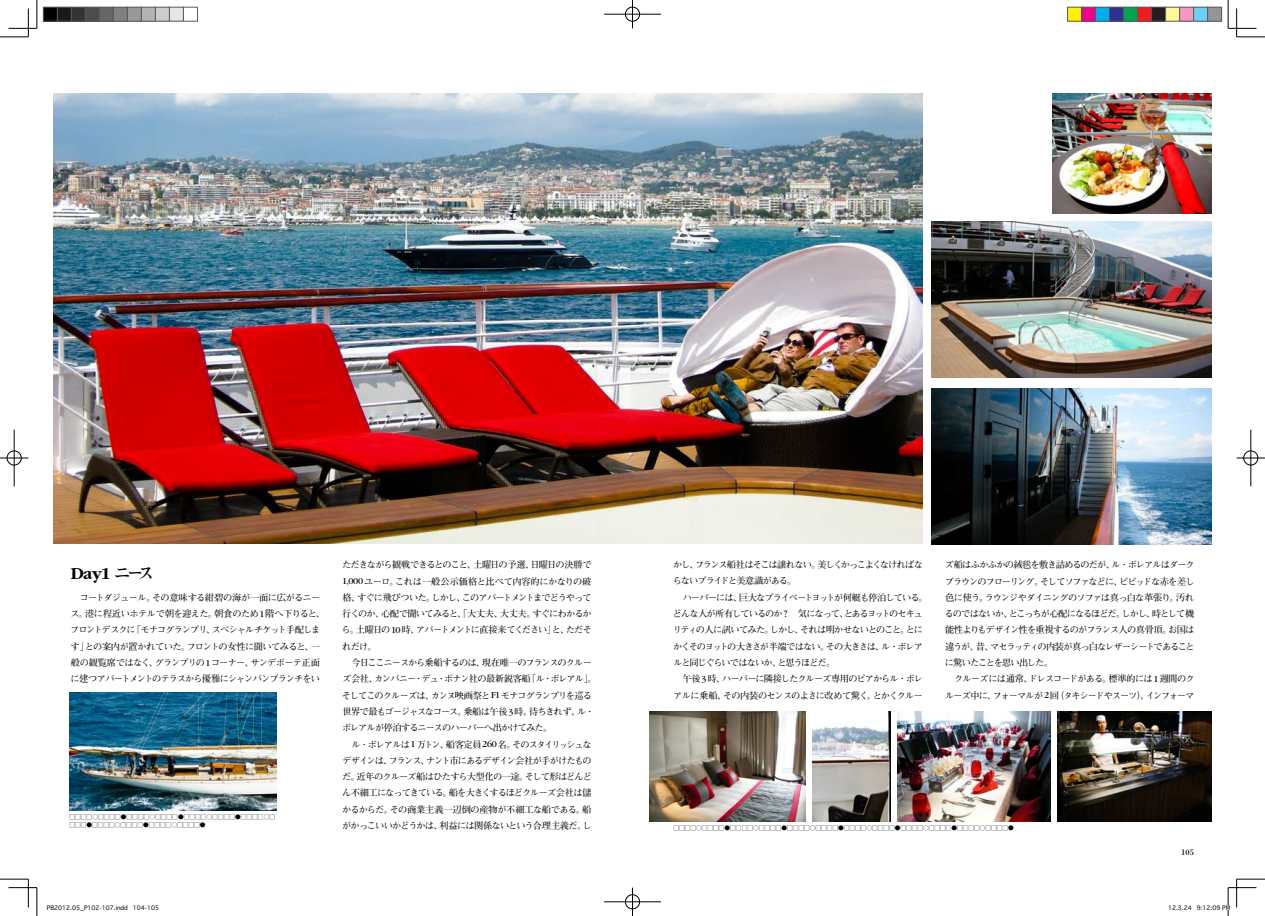
<style>
.page{position:relative;width:1265px;height:916px;background:#fff}
.page>*{position:absolute;margin:0;border:0;box-sizing:border-box;transform-origin:0 0}
.t1{font:700 17.3px "Garamond";color:#000}
.t2{font:700 9.2px/16.3px "Futo Min A101 Pro";letter-spacing:-.09em;color:#000;text-align:justify}
.t3{font:700 9.2px/16.3px "Futo Min A101 Pro";letter-spacing:-.11em;color:#000}
.t4{font:8.5px "Bodoni";color:#000}
.t5{font:6px "Osaka";color:#000}
.t6{font:5.7px "Shin Go Pro";color:#000}
.s1{font-family:"Garamond";font-weight:400;font-size:9.6px}
.s2{font-family:"Midashi Min Pro MA31";font-weight:400;font-size:16.3px}
</style>
<div class="page">
<img style="left:54px;top:94px;width:868px;height:450px">
<img style="left:1052px;top:94px;width:159px;height:119px">
<img style="left:931px;top:221px;width:279px;height:156px">
<img style="left:931px;top:388px;width:279px;height:156px">
<img style="left:649px;top:711px;width:156px;height:110px">
<img style="left:812px;top:711px;width:78px;height:110px">
<img style="left:897px;top:711px;width:153px;height:110px">
<img style="left:1057px;top:711px;width:153px;height:110px">
<img style="left:69px;top:692px;width:207px;height:119px">
<svg style="left:0;top:0;width:38px;height:38px"></svg>
<svg style="left:0;top:878px;width:38px;height:38px"></svg>
<svg style="left:1227px;top:0;width:37px;height:38px"></svg>
<div style="left:624px;top:6px;width:16px;height:16px;border:1px solid #fff;border-radius:50%"></div>
<hr style="left:604px;top:13px;width:56px;height:2px;background:#fff">
<hr style="left:631px;top:0;width:2px;height:28px;background:#fff">
<div style="left:625px;top:7px;width:14px;height:14px;border:1px solid #000;border-radius:50%"></div>
<hr style="left:604px;top:14px;width:56px;height:1px;background:#000">
<svg style="left:632px;top:0;width:1px;height:28px"></svg>
<div style="left:624px;top:894px;width:16px;height:15px;border:1px solid #fff;border-radius:50%"></div>
<div style="left:625px;top:894px;width:14px;height:15px;border:1px solid #000;border-radius:50%"></div>
<hr style="left:604px;top:901px;width:56px;height:1px;background:#000">
<svg style="left:632px;top:887px;width:1px;height:29px"></svg>
<div style="left:6px;top:450px;width:16px;height:16px;border:1px solid #fff;border-radius:50%"></div>
<hr style="left:0;top:457px;width:28px;height:2px;background:#fff">
<hr style="left:13px;top:429px;width:2px;height:57px;background:#fff">
<div style="left:7px;top:451px;width:14px;height:14px;border:1px solid #000;border-radius:50%"></div>
<svg style="left:0;top:458px;width:28px;height:1px"></svg>
<hr style="left:14px;top:429px;width:1px;height:57px;background:#000">
<div style="left:1242px;top:450px;width:16px;height:16px;border:1px solid #fff;border-radius:50%"></div>
<hr style="left:1236px;top:457px;width:28px;height:2px;background:#fff">
<hr style="left:1249px;top:429px;width:2px;height:57px;background:#fff">
<div style="left:1243px;top:451px;width:14px;height:14px;border:1px solid #000;border-radius:50%"></div>
<svg style="left:1236px;top:458px;width:28px;height:1px"></svg>
<hr style="left:1250px;top:429px;width:1px;height:57px;background:#000">
<div style="left:43px;top:7px;width:14px;height:14px;background:#000"></div>
<div style="left:43px;top:7px;width:15px;height:15px;border:1px solid #595959"></div>
<div style="left:57px;top:7px;width:14px;height:14px;background:#1a1a1a"></div>
<div style="left:57px;top:7px;width:15px;height:15px;border:1px solid #595959"></div>
<div style="left:71px;top:7px;width:14px;height:14px;background:#333"></div>
<div style="left:71px;top:7px;width:15px;height:15px;border:1px solid #595959"></div>
<div style="left:85px;top:7px;width:14px;height:14px;background:#4d4d4d"></div>
<div style="left:85px;top:7px;width:15px;height:15px;border:1px solid #595959"></div>
<div style="left:99px;top:7px;width:14px;height:14px;background:#666"></div>
<div style="left:99px;top:7px;width:15px;height:15px;border:1px solid #595959"></div>
<div style="left:113px;top:7px;width:14px;height:14px;background:#808080"></div>
<div style="left:113px;top:7px;width:15px;height:15px;border:1px solid #595959"></div>
<div style="left:127px;top:7px;width:14px;height:14px;background:#999"></div>
<div style="left:127px;top:7px;width:15px;height:15px;border:1px solid #595959"></div>
<div style="left:141px;top:7px;width:14px;height:14px;background:#b3b3b3"></div>
<div style="left:141px;top:7px;width:15px;height:15px;border:1px solid #595959"></div>
<div style="left:155px;top:7px;width:14px;height:14px;background:#ccc"></div>
<div style="left:155px;top:7px;width:15px;height:15px;border:1px solid #595959"></div>
<div style="left:169px;top:7px;width:14px;height:14px;background:#e6e6e6"></div>
<div style="left:169px;top:7px;width:15px;height:15px;border:1px solid #595959"></div>
<div style="left:183px;top:7px;width:15px;height:15px;border:1px solid #595959"></div>
<div style="left:1067px;top:7px;width:14px;height:14px;background:#fff101"></div>
<div style="left:1066px;top:7px;width:15px;height:15px;border:1px solid #595959"></div>
<div style="left:1081px;top:7px;width:14px;height:14px;background:#ed028c"></div>
<div style="left:1080px;top:7px;width:15px;height:15px;border:1px solid #595959"></div>
<div style="left:1095px;top:7px;width:14px;height:14px;background:#00aeef"></div>
<div style="left:1094px;top:7px;width:15px;height:15px;border:1px solid #595959"></div>
<div style="left:1109px;top:7px;width:14px;height:14px;background:#2e3092"></div>
<div style="left:1108px;top:7px;width:15px;height:15px;border:1px solid #595959"></div>
<div style="left:1123px;top:7px;width:14px;height:14px;background:#00a54f"></div>
<div style="left:1122px;top:7px;width:15px;height:15px;border:1px solid #595959"></div>
<div style="left:1137px;top:7px;width:14px;height:14px;background:#ee1d23"></div>
<div style="left:1136px;top:7px;width:15px;height:15px;border:1px solid #595959"></div>
<div style="left:1151px;top:7px;width:14px;height:14px;background:#231f20"></div>
<div style="left:1150px;top:7px;width:15px;height:15px;border:1px solid #595959"></div>
<div style="left:1165px;top:7px;width:14px;height:14px;background:#fff79a"></div>
<div style="left:1164px;top:7px;width:15px;height:15px;border:1px solid #595959"></div>
<div style="left:1179px;top:7px;width:14px;height:14px;background:#f499c2"></div>
<div style="left:1178px;top:7px;width:15px;height:15px;border:1px solid #595959"></div>
<div style="left:1193px;top:7px;width:14px;height:14px;background:#6bcff6"></div>
<div style="left:1192px;top:7px;width:15px;height:15px;border:1px solid #595959"></div>
<div style="left:1207px;top:7px;width:14px;height:14px;background:#939598"></div>
<div style="left:1206px;top:7px;width:15px;height:15px;border:1px solid #595959"></div>
<svg style="left:1227px;top:878px;width:37px;height:38px"></svg>
<p class="t3" style="left:672px;top:555px;width:252px">かし、フランス船社はそこは譲れない。美しくかっこよくなければならないプライドと美意識がある。</p>
<p class="t2" style="left:672px;top:588px;width:256px;text-align:left;text-indent:10px">ハーバーには、巨大なプライベートヨットが何艇も停泊している。どんな人が所有しているのか？ 気になって、とあるヨットのセキュリティの人に訊いてみた。しかし、それは明かせないとのこと。とにかくそのヨットの大きさが半端ではない。その大きさは、ル・ボレアルと同じぐらいではないか、と思うほどだ。</p>
<p class="t2" style="left:673px;top:669px;width:251px;text-align:right">午後 <span class="s1">3</span> 時、ハーバーに隣接したクルーズ専用のピアからル・ボレアルに乗船、その内装のセンスのよさに改めて驚く。とかくクルー</p>
<p class="t2" style="left:944px;top:555px;width:252px">ズ船はふかふかの絨毯を敷き詰めるのだが、ル・ボレアルはダークブラウンのフローリング。そしてソファなどに、ビビッドな赤を差し色に使う。ラウンジやダイニングのソファは真っ白な革張り。汚れるのではないか、とこっちが心配になるほどだ。しかし、時として機能性よりもデザイン性を重視するのがフランス人の真骨頂。お国は違うが、昔、マセラッティの内装が真っ白なレザーシートであることに驚いたことを思い出した。</p>
<p class="t2" style="left:944px;top:669px;width:251px;text-align:right">クルーズには通常、ドレスコードがある。標準的には<span class="s1">1</span> 週間のクルーズ中に、フォーマルが <span class="s1">2</span> 回（タキシードやスーツ）、インフォーマ</p>
<p class="t2" style="left:341px;top:555px;width:252px">ただきながら観戦できるとのこと、土曜日の予選、日曜日の決勝で<span class="s1">1,000</span>ユーロ。これは一般公示価格と比べて内容的にかなりの破格、すぐに飛びついた。しかし、このアパートメントまでどうやって行くのか、心配で聞いてみると、「大丈夫、大丈夫。すぐにわかるから。土曜日の <span class="s1">10</span> 時、アパートメントに直接来てください」と、ただそれだけ。</p>
<p class="t2" style="left:342px;top:653px;width:256px;text-align:left;text-indent:10px">今日ここニースから乗船するのは、現在唯一のフランスのクルーズ会社、カンパニー・デュ・ポナン社の最新鋭客船「ル・ボレアル」。そしてこのクルーズは、カンヌ映画祭と<span class="s1">F1</span> モナコグランプリを巡る世界で最もゴージャスなコース。乗船は午後 <span class="s1">3</span> 時。待ちきれず、ル・ボレアルが停泊するニースのハーバーへ出かけてみた。</p>
<p class="t2" style="left:342px;top:735px;width:251px;text-indent:9px">ル・ボレアルは <span class="s1">1</span> 万トン、船客定員 <span class="s1">260</span>名。そのスタイリッシュなデザインは、フランス、ナント市にあるデザイン会社が手がけたものだ。近年のクルーズ船はひたすら大型化の一途。そして形はどんどん不細工になってきている。船を大きくするほどクルーズ会社は儲かるからだ。その商業主義一辺倒の産物が不細工な船である。船がかっこいいかどうかは、利益には関係ないという合理主義だ。し</p>
<h1 class="t1" style="left:71px;top:564px;width:85px">Day1 <span class="s2">ニース</span></h1>
<p class="t2" style="left:70px;top:588px;width:256px;text-align:center">コートダジュール。その意味する紺碧の海が一面に広がるニー<br>ス。港に程近いホテルで朝を迎えた。朝食のため<span class="s1">1</span>階へ下りると、フロントデスクに「モナコグランプリ、スペシャルチケット手配します」との案内が置かれていた。フロントの女性に聞いてみると、一般の観覧席ではなく、グランプリの<span class="s1">1</span>コーナー、サンデボーテ正面に建つアパートメントのテラスから優雅にシャンパンブランチをい</p>
<p class="t6" style="left:69px;top:812px;width:207px">□□□□○□□□□●□□□□○□□□□●□□□□○□□□□●□□□□○□</p>
<p class="t6" style="left:69px;top:820px;width:138px">□□□●□□□□○□□□□●□□□□○□□□□●</p>
<p class="t6" style="left:673px;top:822px;width:342px">□□□□○□□□□●□□□□○□□□□●□□□□○□□□□●□□□□○□□□□●□□□□○□□□□●□□□□○□□□□●</p>
<p class="t4" style="left:1181px;top:847px;width:14px">105</p>
<p class="t5" style="left:47px;top:904px;width:114px">PB2012.05_P102-107.indd 104-105</p>
<p class="t5" style="left:1167px;top:904px;width:64px">12.3.24 9:12:09 PM</p>
</div>
